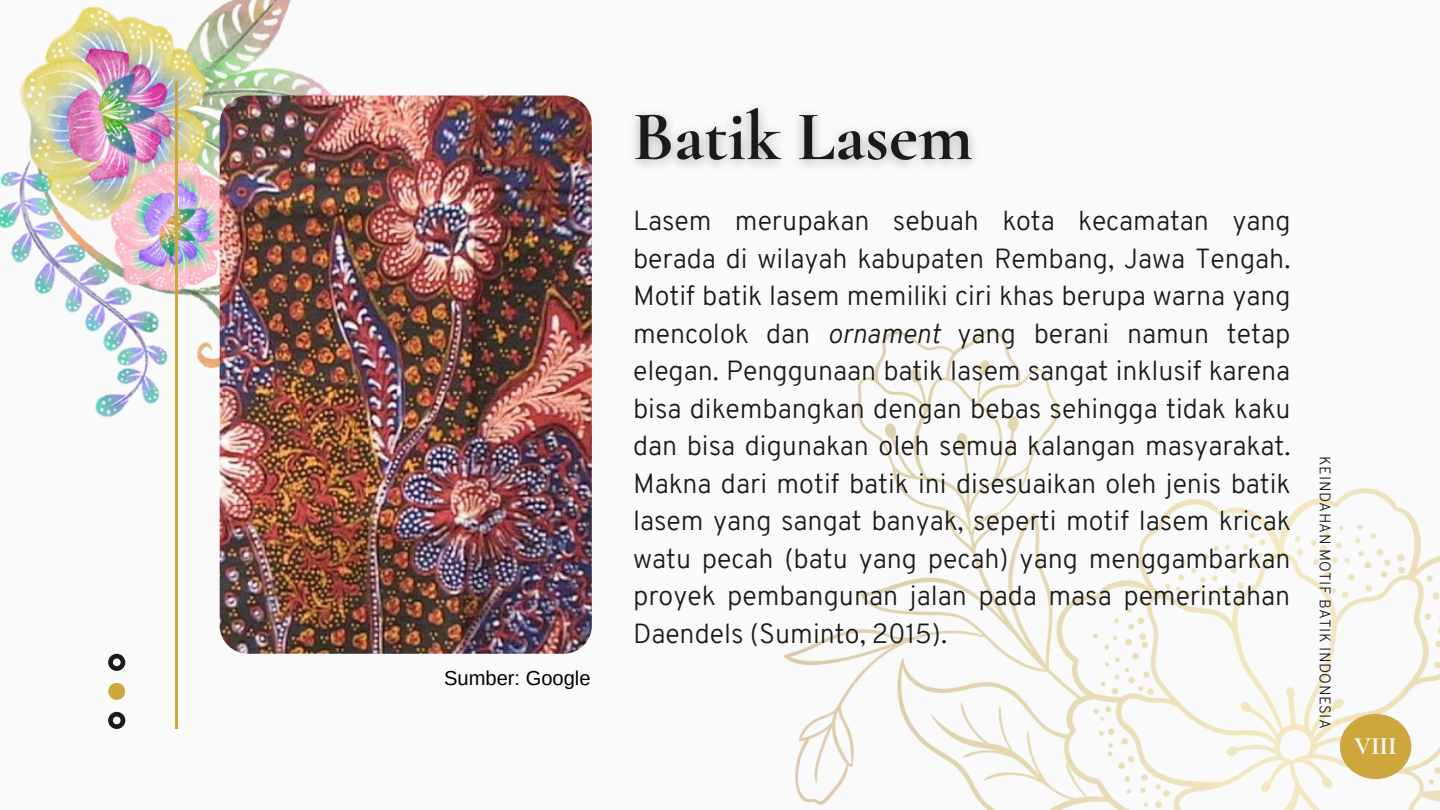
<style>
.page{position:relative;width:1440px;height:810px;background:#fafafa}
.page>*{position:absolute;margin:0;border:0;box-sizing:border-box;transform-origin:0 0}
.t1{font:300 27px/37.5px "Overpass";color:#1a1b18;text-align:justify}
.t2{font:700 25px "Cormorant Garamond";color:#fafafa}
.t3{font:20.1px "Arimo";color:#000}
.t4{font:300 15px "Overpass";letter-spacing:.03em;color:#1a1b18}
.s1{font-style:italic}
</style>
<div class="page">
<img style="left:0;top:0;width:425px;height:467px">
<svg style="left:108px;top:712px;width:17px;height:17px"></svg>
<svg style="left:108px;top:654px;width:17px;height:17px"></svg>
<div style="left:108px;top:683px;width:17px;height:17px;background:#cda63c;border-radius:50%"></div>
<hr style="left:176px;top:81px;width:2px;height:648px;background:#cda63c">
<img style="left:220px;top:96px;width:372px;height:558px;border-radius:28px">
<img style="left:784px;top:330px;width:656px;height:480px">
<img style="left:634px;top:107px;width:340px;height:60px">
<div style="left:1340px;top:714px;width:71px;height:65px;background:#cda63c;border-radius:50%"></div>
<p class="t3" style="left:444px;top:666px;width:148px">Sumber: Google</p>
<p class="t1" style="left:633px;top:205px;width:659px">Lasem merupakan sebuah kota kecamatan yang berada di wilayah kabupaten Rembang, Jawa Tengah.<br>Motif batik lasem memiliki ciri khas berupa warna yang mencolok dan <span class="s1">ornament</span> yang berani namun tetap elegan. Penggunaan batik lasem sangat inklusif karena bisa dikembangkan dengan bebas sehingga tidak kaku dan bisa digunakan oleh semua kalangan masyarakat.<br>Makna dari motif batik ini disesuaikan oleh jenis batik lasem yang sangat banyak, seperti motif lasem kricak watu pecah (batu yang pecah) yang menggambarkan proyek pembangunan jalan pada masa pemerintahan Daendels (Suminto, 2015).</p>
<p class="t4" style="left:1331px;top:456px;width:274px;rotate:90deg">KEINDAHAN MOTIF BATIK INDONESIA</p>
<p class="t2" style="left:1355px;top:731px;width:44px">VIII</p>
</div>
